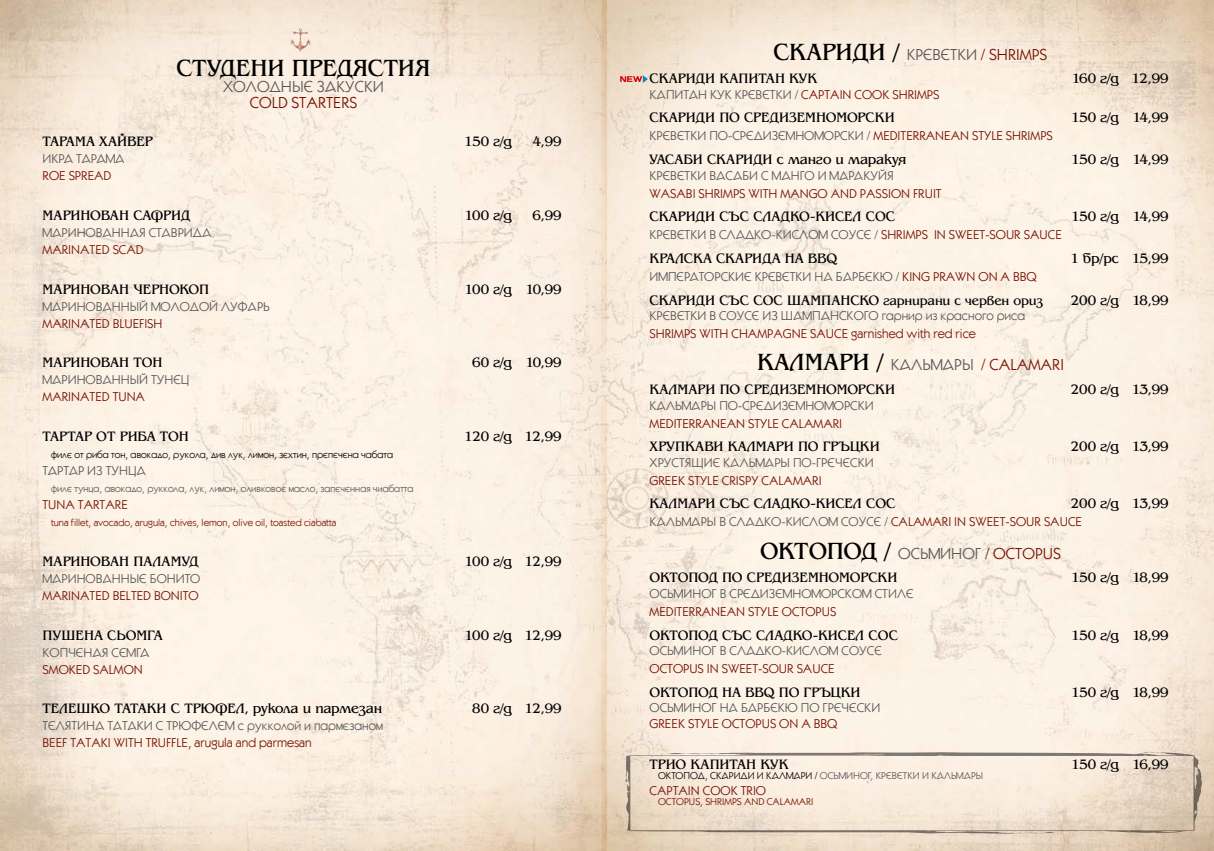
<style>
.page{position:relative;width:1214px;height:851px;background:#fff}
.page>*{position:absolute;margin:0;border:0;box-sizing:border-box;transform-origin:0 0}
.t1{font:24px "SP Bingo";letter-spacing:-.005em;color:#000}
.t2{font:16px "Azbuka 06";color:#770f00}
.t3{font:16px "Azbuka 06";color:#575756}
.t4{font:14px "SP Bingo";color:#000}
.t5{font:14px "SP Bingo";letter-spacing:.025em;color:#000}
.t6{font:12.9px "Azbuka 06";color:#575756}
.t7{font:12.9px "Azbuka 06";color:#770f00}
.t8{font:10px "Azbuka 06";color:#575756}
.t9{font:10px "Azbuka 06";color:#770f00}
.t10{font:10px "Azbuka 06";color:#000}
.s1{font-family:"Azbuka 06";font-size:16px;color:#575756}
.s2{font-family:"Azbuka 06";font-size:16px;color:#770f00}
.s3{color:#770f00}
.s4{font-size:13px}
.s5{font-family:"SP Bingo";font-size:24px;color:#000}
.s6{color:#575756}
.s7{color:#000}
</style>
<div class="page">
<img style="left:607px;top:0;width:606px;height:850px">
<img style="left:0;top:0;width:607px;height:850px">
<svg style="left:620px;top:76px;width:27px;height:6px"></svg>
<svg style="left:625px;top:752px;width:576px;height:81px;background:#ebddcd"></svg>
<h1 class="t1" style="left:176px;top:54px;width:255px">СТУДЕНИ ПРЕДЯСТИЯ</h1>
<p class="t3" style="left:223px;top:77px;width:162px">ХОЛОДНЫЕ ЗАКУСКИ</p>
<p class="t2" style="left:250px;top:93px;width:109px">COLD STARTERS</p>
<p class="t4" style="left:43px;top:133px;width:112px">ТАРАМА ХАЙВЕР</p>
<p class="t4" style="left:464px;top:133px;width:49px">150 г/g</p>
<p class="t4" style="left:533px;top:133px;width:30px">4,99</p>
<p class="t6" style="left:43px;top:152px;width:84px">ИКРА ТАРАМА</p>
<p class="t7" style="left:43px;top:169px;width:70px">ROE SPREAD</p>
<p class="t4" style="left:43px;top:207px;width:149px">МАРИНОВАН САФРИД</p>
<p class="t4" style="left:464px;top:207px;width:49px">100 г/g</p>
<p class="t4" style="left:532px;top:207px;width:30px">6,99</p>
<p class="t6" style="left:43px;top:225px;width:170px">МАРИНОВАННАЯ СТАВРИДА</p>
<p class="t7" style="left:43px;top:242px;width:103px">MARINATED SCAD</p>
<p class="t4" style="left:43px;top:281px;width:168px">МАРИНОВАН ЧЕРНОКОП</p>
<p class="t4" style="left:464px;top:281px;width:98px">100 г/g 10,99</p>
<p class="t6" style="left:43px;top:299px;width:229px">МАРИНОВАННЫЙ МОЛОДОЙ ЛУФАРЬ</p>
<p class="t7" style="left:43px;top:316px;width:121px">MARINATED BLUEFISH</p>
<p class="t4" style="left:43px;top:354px;width:121px">МАРИНОВАН ТОН</p>
<p class="t4" style="left:472px;top:354px;width:91px">60 г/g 10,99</p>
<p class="t6" style="left:43px;top:373px;width:148px">МАРИНОВАННЫЙ ТУНЕЦ</p>
<p class="t7" style="left:43px;top:390px;width:104px">MARINATED TUNA</p>
<p class="t4" style="left:43px;top:428px;width:148px">ТАРТАР ОТ РИБА ТОН</p>
<p class="t4" style="left:464px;top:428px;width:99px">120 г/g 12,99</p>
<p class="t10" style="left:51px;top:449px;width:343px">филе от риба тон, авокадо, рукола, див лук, лимон, зехтин, препечена чабата</p>
<p class="t6" style="left:43px;top:463px;width:105px">ТАРТАР ИЗ ТУНЦА</p>
<p class="t8" style="left:51px;top:483px;width:364px">филе тунца, авокадо, руккола, лук, лимон, оливковое масло, запеченная чиабатта</p>
<p class="t7" style="left:43px;top:497px;width:87px">ТUNA TARTARE</p>
<p class="t9" style="left:51px;top:517px;width:287px">tuna fillet, avocado, arugula, chives, lemon, olive oil, toasted ciabatta</p>
<p class="t5" style="left:43px;top:553px;width:157px">МАРИНОВАН ПАЛАМУД</p>
<p class="t4" style="left:464px;top:553px;width:98px">100 г/g 12,99</p>
<p class="t6" style="left:43px;top:571px;width:159px">МАРИНОВАННЬIЕ БОНИТО</p>
<p class="t7" style="left:43px;top:588px;width:158px">MARINATED BELTED BONITO</p>
<p class="t4" style="left:43px;top:626px;width:122px">ПУШЕНА СЬОМГА</p>
<p class="t4" style="left:464px;top:626px;width:98px">100 г/g 12,99</p>
<p class="t6" style="left:43px;top:645px;width:108px">КОПЧЕНАЯ СЕМГА</p>
<p class="t7" style="left:43px;top:662px;width:102px">SMOKED SALMON</p>
<p class="t4" style="left:43px;top:700px;width:341px">ТЕЛЕШКО ТАТАКИ С ТРЮФЕЛ, рукола и пармезан</p>
<p class="t4" style="left:472px;top:700px;width:91px">80 г/g 12,99</p>
<p class="t6" style="left:43px;top:718px;width:342px">ТЕЛЯТИНА ТАТАКИ С ТРЮФЕЛЕМ с рукколой и пармезаном</p>
<p class="t7" style="left:43px;top:735px;width:271px">BEEF TATAKI WITH TRUFFLE, arugula and parmesan</p>
<h1 class="t1" style="left:773px;top:38px;width:275px">СКАРИДИ / <span class="s1">КРЕВЕТКИ</span> <span class="s2">/ SHRIMPS</span></h1>
<p class="t4" style="left:649px;top:70px;width:169px">СКАРИДИ КАПИТАН КУК</p>
<p class="t4" style="left:1071px;top:70px;width:98px">160 г/g 12,99</p>
<p class="t6" style="left:649px;top:87px;width:291px">КАПИТАН КУК КРЕВЕТКИ / <span class="s3">CAPTAIN COOK SHRIMPS</span></p>
<p class="t4" style="left:649px;top:110px;width:246px">СКАРИДИ ПО СРЕДИЗЕМНОМОРСКИ</p>
<p class="t4" style="left:1071px;top:110px;width:99px">150 г/g 14,99</p>
<p class="t6" style="left:649px;top:129px;width:405px">КРЕВЕТКИ ПО-СРЕДИЗЕМНОМОРСКИ / <span class="s3">MEDITERRANEAN STYLE SHRIMPS</span></p>
<p class="t4" style="left:649px;top:151px;width:258px">УАСАБИ СКАРИДИ с манго и маракуя</p>
<p class="t4" style="left:1071px;top:151px;width:99px">150 г/g 14,99</p>
<p class="t6" style="left:649px;top:168px;width:245px">КРЕВЕТКИ ВАСАБИ С МАНГО И МАРАКУЙЯ</p>
<p class="t7" style="left:649px;top:186px;width:294px">WASABI SHRIMPS WITH MANGO AND PASSION FRUIT</p>
<p class="t4" style="left:649px;top:208px;width:247px">СКАРИДИ СЪС СЛАДКО-КИСЕЛ СОС</p>
<p class="t4" style="left:1071px;top:208px;width:99px">150 г/g 14,99</p>
<p class="t6" style="left:649px;top:227px;width:414px">КРЕВЕТКИ В СЛАДКО-КИСЛОМ СОУСЕ / <span class="s3">SHRIMPS IN SWEET-SOUR SAUCE</span></p>
<p class="t4" style="left:649px;top:250px;width:189px">КРАЛСКА СКАРИДА НА BBQ</p>
<p class="t4" style="left:1070px;top:250px;width:99px">1 бр/pc 15,99</p>
<p class="t6" style="left:649px;top:269px;width:388px">ИМПЕРАТОРСКИЕ КРЕВЕТКИ НА БАРБЕКЮ / <span class="s3">KING PRAWN ON A BBQ</span></p>
<p class="t4" style="left:649px;top:292px;width:395px">СКАРИДИ СЪС СОС ШАМПАНСКО <span class="s4">гарнирани с червен ориз</span></p>
<p class="t4" style="left:1070px;top:292px;width:99px">200 г/g 18,99</p>
<p class="t6" style="left:649px;top:308px;width:377px">КРЕВЕТКИ В СОУСЕ ИЗ ШАМПАНСКОГО гарнир из красного риса</p>
<p class="t7" style="left:649px;top:326px;width:328px">SHRIMPS WITH CHAMPAGNE SAUCE garnished with red rice</p>
<p class="t2" style="left:757px;top:356px;width:308px"><span class="s5">КАЛМАРИ /</span> <span class="s6">КАЛЬМАРЫ</span> / CALAMARI</p>
<p class="t4" style="left:649px;top:381px;width:247px">КАЛМАРИ ПО СРЕДИЗЕМНОМОРСКИ</p>
<p class="t4" style="left:1070px;top:381px;width:99px">200 г/g 13,99</p>
<p class="t6" style="left:649px;top:398px;width:226px">КАЛЬМАРЫ ПО-СРЕДИЗЕМНОМОРСКИ</p>
<p class="t7" style="left:649px;top:416px;width:194px">MEDITERRANEAN STYLE CALAMARI</p>
<p class="t5" style="left:649px;top:438px;width:232px">ХРУПКАВИ КАЛМАРИ ПО ГРЪЦКИ</p>
<p class="t4" style="left:1070px;top:438px;width:99px">200 г/g 13,99</p>
<p class="t6" style="left:649px;top:455px;width:226px">ХРУСТЯЩИЕ КАЛЬМАРЫ ПО-ГРЕЧЕСКИ</p>
<p class="t7" style="left:649px;top:473px;width:174px">GREEK STYLE CRISPY CALAMARI</p>
<p class="t4" style="left:649px;top:495px;width:247px">КАЛМАРИ СЪС СЛАДКО-КИСЕЛ СОС</p>
<p class="t4" style="left:1070px;top:495px;width:99px">200 г/g 13,99</p>
<p class="t6" style="left:649px;top:514px;width:434px">КАЛЬМАРЫ В СЛАДКО-КИСЛОМ СОУСЕ / <span class="s3">CALAMARI IN SWEET-SOUR SAUCE</span></p>
<h1 class="t1" style="left:760px;top:536px;width:302px">ОКТОПОД / <span class="s1">ОСЬМИНОГ</span> <span class="s2">/ OCTOPUS</span></h1>
<p class="t4" style="left:649px;top:569px;width:249px">ОКТОПОД ПО СРЕДИЗЕМНОМОРСКИ</p>
<p class="t4" style="left:1071px;top:569px;width:99px">150 г/g 18,99</p>
<p class="t6" style="left:649px;top:586px;width:265px">ОСЬМИНОГ В СРЕДИЗЕМНОМОРСКОМ СТИЛЕ</p>
<p class="t7" style="left:649px;top:604px;width:188px">MEDITERRANEAN STYLE OCTOPUS</p>
<p class="t4" style="left:649px;top:626px;width:250px">ОКТОПОД СЪС СЛАДКО-КИСЕЛ СОС</p>
<p class="t4" style="left:1071px;top:626px;width:99px">150 г/g 18,99</p>
<p class="t6" style="left:649px;top:643px;width:234px">ОСЬМИНОГ В СЛАДКО-КИСЛОМ СОУСЕ</p>
<p class="t7" style="left:649px;top:661px;width:187px">OCTOPUS IN SWEET-SOUR SAUCE</p>
<p class="t4" style="left:649px;top:683px;width:212px">ОКТОПОД НА BBQ ПО ГРЪЦКИ</p>
<p class="t4" style="left:1071px;top:683px;width:99px">150 г/g 18,99</p>
<p class="t6" style="left:649px;top:700px;width:232px">ОСЬМИНОГ НА БАРБЕКЮ ПО ГРЕЧЕСКИ</p>
<p class="t7" style="left:649px;top:716px;width:189px">GREEK STYLE OCTOPUS ON A BBQ</p>
<p class="t4" style="left:649px;top:756px;width:140px">ТРИО КАПИТАН КУК</p>
<p class="t4" style="left:1071px;top:756px;width:99px">150 г/g 16,99</p>
<p class="t8" style="left:658px;top:770px;width:326px"><span class="s7">ОКТОПОД, СКАРИДИ И КАЛМАРИ /</span> ОСЬМИНОГ, КРЕВЕТКИ И КАЛЬМАРЫ</p>
<p class="t7" style="left:649px;top:783px;width:118px">CAPTAIN COOK TRIO</p>
<p class="t9" style="left:658px;top:795px;width:157px">OCTOPUS, SHRIMPS AND CALAMARI</p>
</div>
